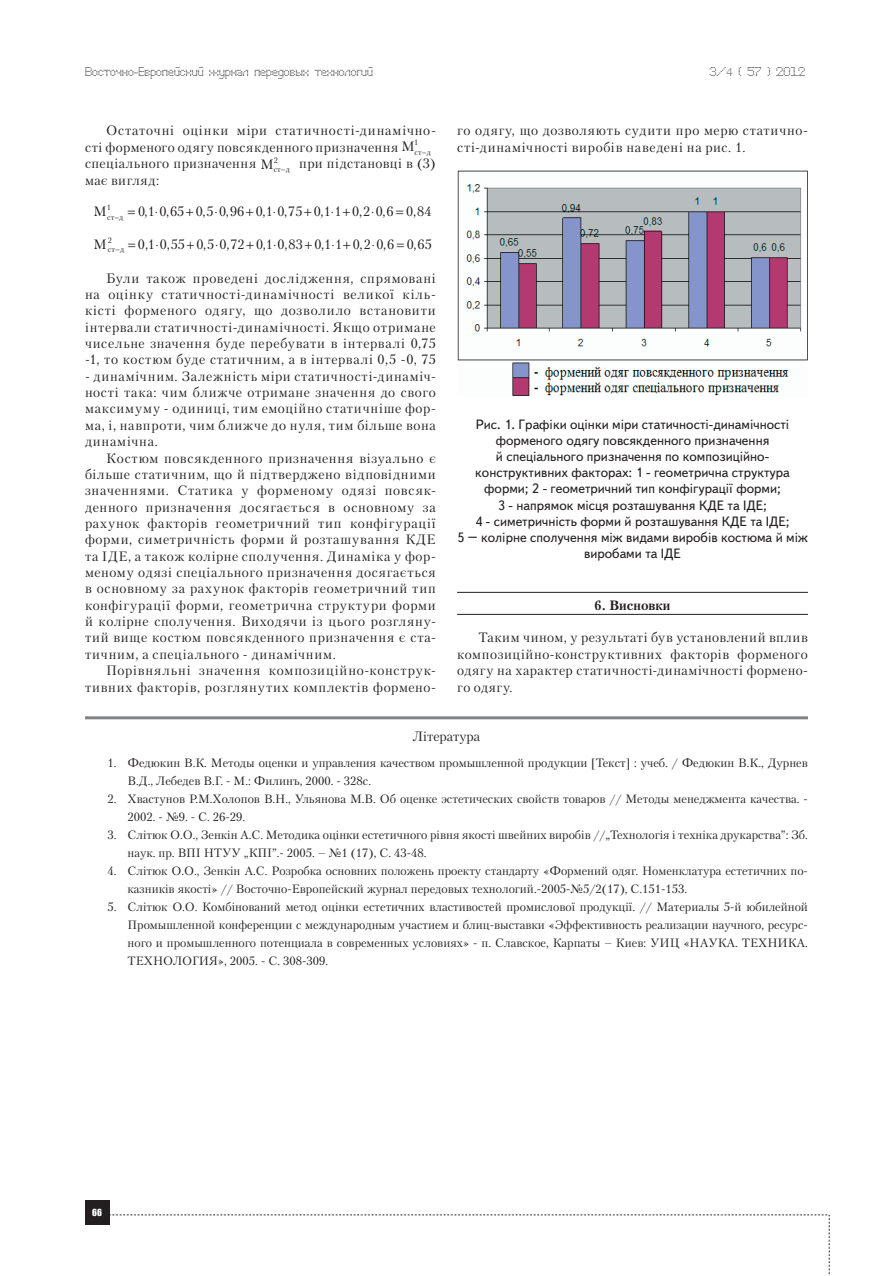
<style>
.page{position:relative;width:893px;height:1276px;background:#fff}
.page>*{position:absolute;margin:0;border:0;box-sizing:border-box;transform-origin:0 0}
.t1{font:13.5px/16.4px "Petersburg C";letter-spacing:.045em;color:#231f20;text-align:justify}
.t2{font:13.5px/16.2px "Text Book C";color:#231f20;text-align:center}
.t3{font:13.5px "Petersburg C";letter-spacing:.025em;color:#231f20}
.t4{font:700 13.5px "Petersburg C";color:#231f20}
.t5{font:13.5px "Petersburg C";color:#231f20}
.t6{font:12px/18px "Petersburg C";color:#231f20}
.t7{font:12px "Perfo";letter-spacing:.015em;color:#231f20}
.t8{font:9px "Impact";color:#fff}
.t9{font:7.8px "Petersburg C";color:#231f20}
.s1{font-size:10.5px}
</style>
<div class="page">
<div style="left:85px;top:1200px;width:24px;height:25px;background:#231f20"></div>
<svg style="left:109px;top:1214px;width:721px;height:62px"></svg>
<hr style="left:457px;top:592px;width:351px;height:1px;background:#231f20">
<hr style="left:457px;top:614px;width:351px;height:1px;background:#231f20">
<img style="left:457px;top:171px;width:351px;height:225px">
<hr style="left:85px;top:716px;width:723px;height:3px;background:#808285">
<p class="t7" style="left:85px;top:65px;width:289px">Восточно-Европейский журнал передовых технологий</p>
<p class="t7" style="left:709px;top:65px;width:97px">3/<span class="s1">4</span> ( 57 ) 2012</p>
<p class="t1" style="left:85px;top:122px;width:352px;text-indent:21px">Остаточні оцінки міри статичності-динамічно&shy;сті форменого одягу повсякденного призначення M<sub>cт</sub>−<sub>д</sub></p>
<p class="t9" style="left:414px;top:138px;width:6px">1</p>
<p class="t9" style="left:274px;top:155px;width:6px">2</p>
<p class="t1" style="left:299px;top:155px;width:138px">при підстановці в (3)</p>
<p class="t3" style="left:85px;top:155px;width:206px">спеціального призначення M<sub>cт</sub>−<sub>д</sub></p>
<p class="t1" style="left:85px;top:171px;width:76px">має вигляд:</p>
<p class="t9" style="left:107px;top:212px;width:18px">ст−д</p>
<p class="t1" style="left:94px;top:203px;width:15px">М</p>
<p class="t9" style="left:107px;top:203px;width:6px">1</p>
<p class="t1" style="left:138px;top:203px;width:295px">0 1 0 65 0 5, ⋅ ,0 96 0,1 0 75 0 1, ⋅1 0 2 0,6 0 84</p>
<p class="t1" style="left:145px;top:203px;width:5px">,</p>
<p class="t1" style="left:166px;top:203px;width:5px">,</p>
<p class="t1" style="left:284px;top:203px;width:5px">,</p>
<p class="t1" style="left:359px;top:203px;width:5px">,</p>
<p class="t1" style="left:413px;top:203px;width:5px">,</p>
<p class="t1" style="left:457px;top:122px;width:352px">го одягу, що дозволяють судити про мерю статично&shy;сті-динамічності виробів наведені на рис. 1.</p>
<p class="t1" style="left:94px;top:236px;width:15px">М</p>
<p class="t9" style="left:108px;top:235px;width:6px">2</p>
<p class="t1" style="left:138px;top:236px;width:295px">0 1 0 55 0 5, ⋅ ,0 72 0,1 0 83 0 1, ⋅1 0 2 0,6 0 65</p>
<p class="t1" style="left:145px;top:236px;width:5px">,</p>
<p class="t1" style="left:167px;top:236px;width:5px">,</p>
<p class="t1" style="left:284px;top:236px;width:5px">,</p>
<p class="t1" style="left:360px;top:236px;width:5px">,</p>
<p class="t1" style="left:414px;top:236px;width:5px">,</p>
<p class="t1" style="left:85px;top:270px;width:352px;text-indent:21px">Були також проведені дослідження, спрямовані на оцінку статичності-динамічності великої кіль&shy;кісті форменого одягу, що дозволило встановити інтервали статичності-динамічності. Якщо отримане чисельне значення буде перебувати в інтервалі 0,75 -1, то костюм буде статичним, а в інтервалі 0,5 -0, 75</p>
<p class="t1" style="left:85px;top:368px;width:352px">- динамічним. Залежність міри статичності-динаміч&shy;ності така: чим ближче отримане значення до свого максимуму - одиниці, тим емоційно статичніше фор&shy;ма, і, навпроти, чим ближче до нуля, тим більше вона динамічна.</p>
<p class="t1" style="left:85px;top:449px;width:352px;text-indent:21px">Костюм повсякденного призначення візуально є більше статичним, що й підтверджено відповідними значеннями. Статика у форменому одязі повсяк&shy;денного призначення досягається в основному за рахунок факторів геометричний тип конфігурації форми, симетричність форми й розташування КДЕ та ІДЕ, а також колірне сполучення. Динаміка у фор&shy;меному одязі спеціального призначення досягається в основному за рахунок факторів геометричний тип конфігурації форми, геометрична структури форми й колірне сполучення. Виходячи із цього розгляну&shy;тий вище костюм повсякденного призначення є ста&shy;тичним, а спеціального - динамічним.</p>
<p class="t1" style="left:85px;top:662px;width:352px;text-align:right">Порівняльні значення композиційно-конструк&shy;тивних факторів, розглянутих комплектів формено-</p>
<p class="t9" style="left:108px;top:245px;width:18px">ст−д</p>
<p class="t2" style="left:457px;top:416px;width:352px">Рис. 1. Графіки оцінки міри статичності-динамічності форменого одягу повсякденного призначення<br>й спеціального призначення по композиційно&shy;конструктивних факторах: 1 - геометрична структура форми; 2 - геометричний тип конфігурації форми;<br>3 - напрямок місця розташування КДЕ та ІДЕ;<br>4 - симетричність форми й розташування КДЕ та ІДЕ;<br>5 – колірне сполучення між видами виробів костюма й між виробами та ІДЕ</p>
<p class="t4" style="left:595px;top:596px;width:77px">6. Висновки</p>
<p class="t1" style="left:457px;top:629px;width:352px;text-indent:21px">Таким чином, у результаті був установлений вплив композиційно-конструктивних факторів форменого одягу на характер статичності-динамічності формено&shy;го одягу.</p>
<p class="t5" style="left:413px;top:728px;width:69px">Література</p>
<p class="t6" style="left:128px;top:754px;width:682px;text-indent:-20px">1. Федюкин В.К. Методы оценки и управления качеством промышленной продукции [Текст] : учеб. / Федюкин В.К., Дурнев<br>В.Д., Лебедев В.Г. - М.: Филинъ, 2000. - 328с.</p>
<p class="t6" style="left:128px;top:790px;width:682px;text-indent:-20px">2. Хвастунов Р.М.Холопов В.Н., Ульянова М.В. Об оценке эстетических свойств товаров // Методы менеджмента качества. -<br>2002. - №9. - С. 26-29.</p>
<p class="t6" style="left:128px;top:826px;width:682px;text-indent:-20px">3. Слітюк О.О., Зенкін А.С. Методика оцінки естетичного рівня якості швейних виробів //„Технологія і техніка друкарства”: Зб. наук. пр. ВПІ НТУУ „КПІ”.- 2005. – №1 (17), С. 43-48.</p>
<p class="t6" style="left:128px;top:862px;width:682px;text-indent:-20px">4. Слітюк О.О., Зенкін А.С. Розробка основних положень проекту стандарту «Формений одяг. Номенклатура естетичних по&shy;казників якості» // Восточно-Европейский журнал передовых технологий.-2005-№5/2(17), С.151-153.</p>
<p class="t6" style="left:128px;top:898px;width:682px;text-align:justify;text-indent:-20px">5. Слітюк О.О. Комбінований метод оцінки естетичних властивостей промислової продукції. // Материалы 5-й юбилейной Промышленной конференции с международным участием и блиц-выставки «Эффективность реализации научного, ресурс&shy;ного и промышленного потенциала в современных условиях» - п. Славское, Карпаты – Киев: УИЦ «НАУКА. ТЕХНИКА.<br>ТЕХНОЛОГИЯ», 2005. - С. 308-309.</p>
<p class="t8" style="left:92px;top:1205px;width:11px">66</p>
</div>
